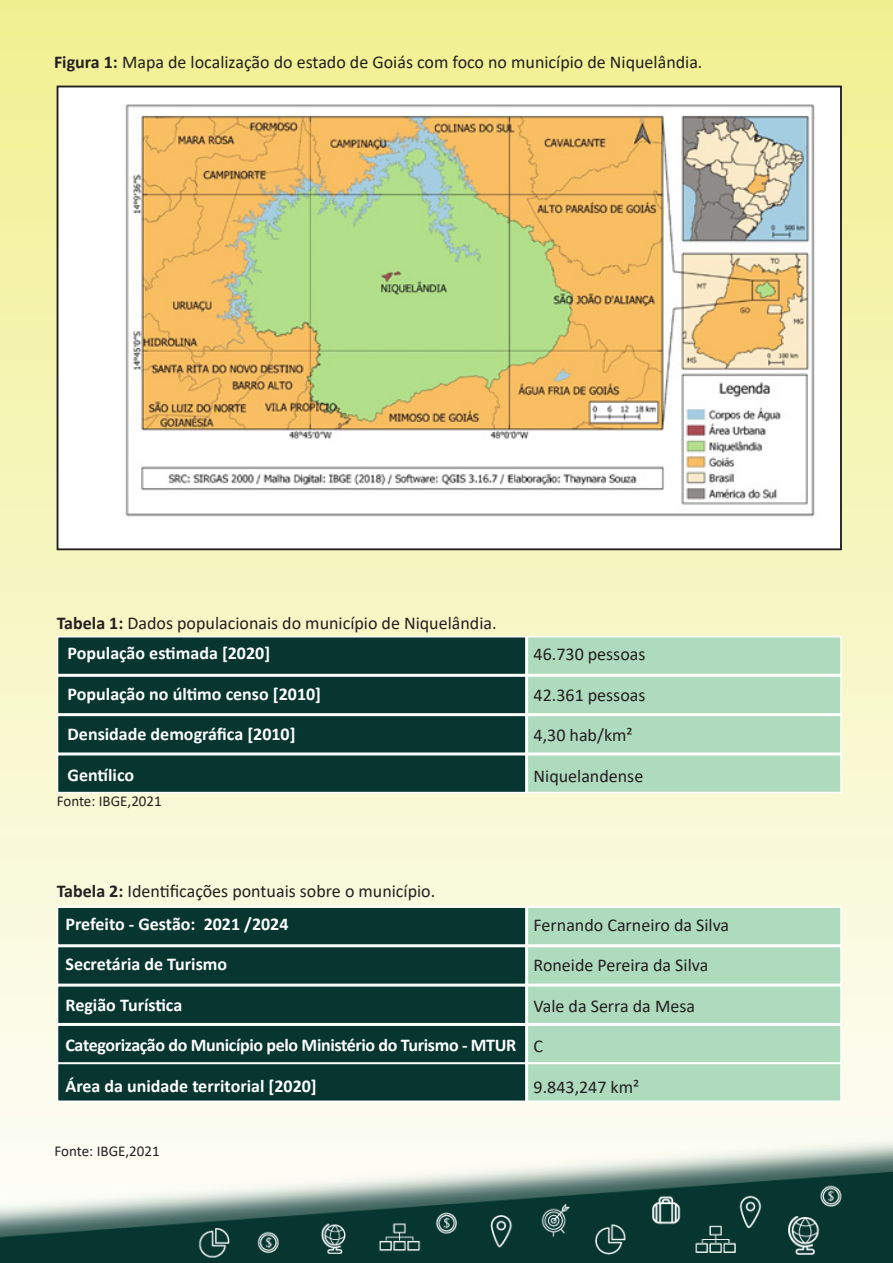
<style>
.page{position:relative;width:893px;height:1263px;background:#fff}
.page>*{position:absolute;margin:0;border:0;box-sizing:border-box;transform-origin:0 0}
.t1{font:18px "Calibri";color:#231f20}
.t2{font:700 18px "Calibri";color:#fff}
.t3{font:700 18px "Calibri";letter-spacing:-.02em;color:#fff}
.t4{font:15px "Calibri";color:#231f20}
.s1{font-weight:700}
</style>
<div class="page">
<img style="left:0;top:15px;width:893px;height:1248px">
<div style="left:57px;top:636px;width:470px;height:39px;background:#073630;border:2px solid #fff"></div>
<div style="left:527px;top:636px;width:315px;height:39px;background:#aedabd;border:2px solid #fff"></div>
<div style="left:57px;top:675px;width:470px;height:40px;background:#073630;border:2px solid #fff"></div>
<div style="left:527px;top:675px;width:315px;height:40px;background:#aedabd;border:2px solid #fff"></div>
<div style="left:57px;top:715px;width:470px;height:39px;background:#073630;border:2px solid #fff"></div>
<div style="left:527px;top:715px;width:315px;height:39px;background:#aedabd;border:2px solid #fff"></div>
<div style="left:57px;top:754px;width:470px;height:39px;background:#073630;border:2px solid #fff"></div>
<div style="left:527px;top:754px;width:315px;height:39px;background:#aedabd;border:2px solid #fff"></div>
<div style="left:57px;top:906px;width:470px;height:40px;background:#073630;border:2px solid #fff"></div>
<div style="left:527px;top:906px;width:315px;height:40px;background:#aedabd;border:2px solid #fff"></div>
<div style="left:57px;top:946px;width:470px;height:39px;background:#073630;border:2px solid #fff"></div>
<div style="left:527px;top:946px;width:315px;height:39px;background:#aedabd;border:2px solid #fff"></div>
<div style="left:57px;top:985px;width:470px;height:39px;background:#073630;border:2px solid #fff"></div>
<div style="left:527px;top:985px;width:315px;height:39px;background:#aedabd;border:2px solid #fff"></div>
<div style="left:57px;top:1024px;width:470px;height:40px;background:#073630;border:2px solid #fff"></div>
<div style="left:527px;top:1024px;width:315px;height:40px;background:#aedabd;border:2px solid #fff"></div>
<div style="left:57px;top:1063px;width:470px;height:39px;background:#073630;border:2px solid #fff"></div>
<div style="left:527px;top:1063px;width:315px;height:39px;background:#aedabd;border:2px solid #fff"></div>
<div style="left:58px;top:86px;width:783px;height:463px;background:#fff"></div>
<div style="left:57px;top:86px;width:785px;height:464px;border:2px solid #231f20"></div>
<img style="left:125px;top:104px;width:690px;height:413px">
<p class="t1" style="left:54px;top:49px;width:650px"><span class="s1">Figura 1:</span> Mapa de localização do estado de Goiás com foco no município de Niquelândia.</p>
<p class="t1" style="left:57px;top:611px;width:441px"><span class="s1">Tabela 1:</span> Dados populacionais do município de Niquelândia.</p>
<p class="t2" style="left:68px;top:641px;width:204px">População estimada [2020]</p>
<p class="t2" style="left:68px;top:681px;width:255px">População no último censo [2010]</p>
<p class="t2" style="left:68px;top:722px;width:229px">Densidade demográfica [2010]</p>
<p class="t2" style="left:68px;top:762px;width:68px">Gentílico</p>
<p class="t4" style="left:57px;top:790px;width:106px">Fonte: IBGE,2021</p>
<p class="t1" style="left:534px;top:642px;width:113px">46.730 pessoas</p>
<p class="t1" style="left:534px;top:682px;width:113px">42.361 pessoas</p>
<p class="t1" style="left:534px;top:723px;width:101px">4,30 hab/km²</p>
<p class="t1" style="left:534px;top:763px;width:111px">Niquelandense</p>
<p class="t1" style="left:57px;top:878px;width:380px"><span class="s1">Tabela 2:</span> Identificações pontuais sobre o município.</p>
<p class="t2" style="left:65px;top:911px;width:225px">Prefeito - Gestão: 2021 /2024</p>
<p class="t2" style="left:65px;top:951px;width:163px">Secretária de Turismo</p>
<p class="t2" style="left:65px;top:992px;width:118px">Região Turística</p>
<p class="t3" style="left:65px;top:1032px;width:452px">Categorização do Município pelo Ministério do Turismo - MTUR</p>
<p class="t2" style="left:65px;top:1073px;width:253px">Área da unidade territorial [2020]</p>
<p class="t1" style="left:534px;top:912px;width:197px">Fernando Carneiro da Silva</p>
<p class="t1" style="left:534px;top:953px;width:176px">Roneide Pereira da Silva</p>
<p class="t1" style="left:534px;top:993px;width:163px">Vale da Serra da Mesa</p>
<p class="t1" style="left:534px;top:1034px;width:11px">C</p>
<p class="t1" style="left:534px;top:1074px;width:107px">9.843,247 km²</p>
<p class="t4" style="left:55px;top:1140px;width:106px">Fonte: IBGE,2021</p>
</div>
